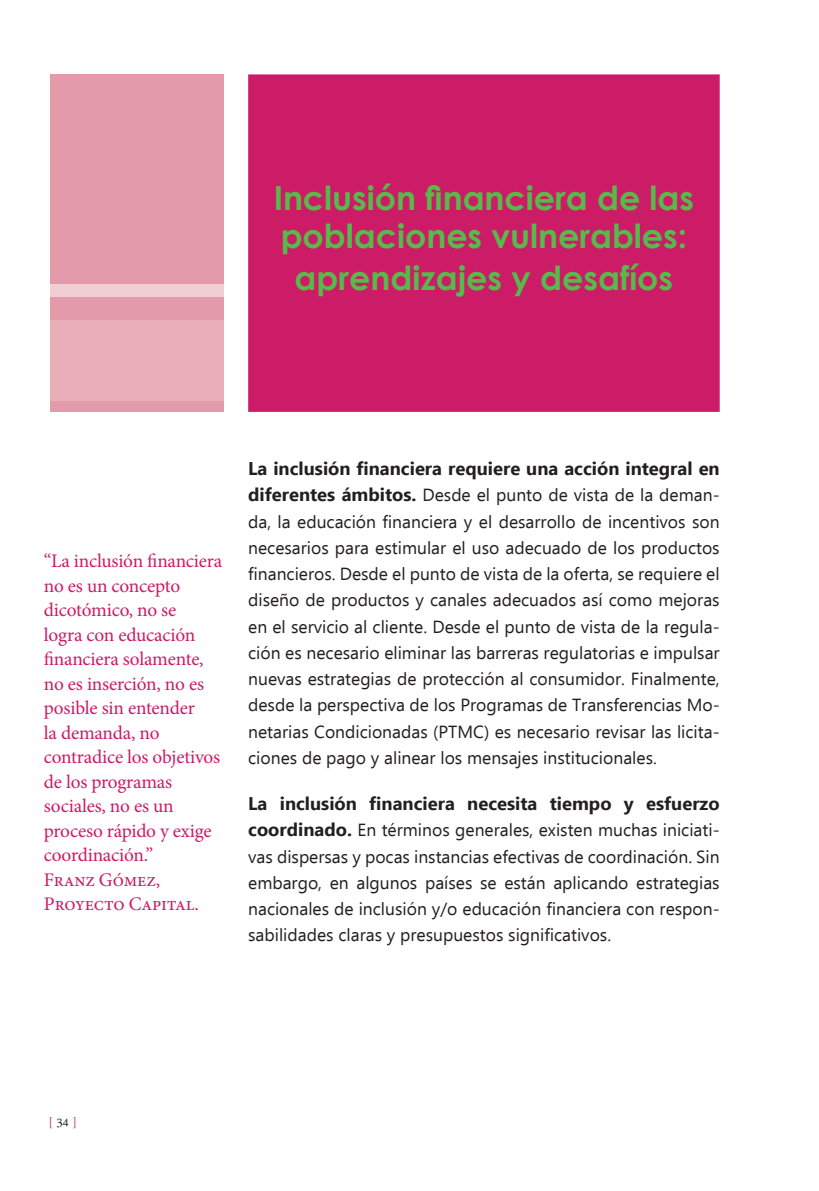
<style>
.page{position:relative;width:819px;height:1191px;background:#fff}
.page>*{position:absolute;margin:0;border:0;box-sizing:border-box;transform-origin:0 0}
.t1{font:700 33.25px/38.5px "Century Gothic";color:#58ba4a}
.t2{font:19.25px/24.5px "Minion Pro";letter-spacing:-.01em;color:#cc1b67}
.t3{font:700 18.38px "Ebrima";color:#231f20}
.t4{font:17.5px/26.2px "Ebrima";color:#231f20;text-align:justify}
.t5{font:17.5px "Arabic Typesetting";color:#cc1b67}
.s1{font-weight:700;font-size:18.38px}
.s2{color:#231f20}
</style>
<div class="page">
<div style="left:248px;top:74px;width:471px;height:338px;background:#cc1b67;border:2px solid #cc1b67"></div>
<div style="left:50px;top:74px;width:174px;height:338px;background:#e39bab"></div>
<div style="left:50px;top:284px;width:174px;height:12px;background:#f1ced3"></div>
<div style="left:50px;top:320px;width:174px;height:80px;background:#e8aeba"></div>
<h1 class="t1" style="left:274px;top:177px;width:422px">Inclusión financiera de las poblaciones vulnerables:</h1>
<h1 class="t1" style="left:294px;top:257px;width:380px">aprendizajes y desafíos</h1>
<p class="t2" style="left:44px;top:549px;width:180px">“La inclusión financiera no es un concepto dicotómico, no se<br>logra con educación financiera solamente, no es inserción, no es posible sin entender<br>la demanda, no contradice los objetivos de los programas sociales, no es un proceso rápido y exige coordinación.”<br>Franz Gómez,<br>Proyecto Capital.</p>
<p class="t3" style="left:248px;top:455px;width:473px">La inclusión financiera requiere una acción integral en</p>
<p class="t4" style="left:248px;top:482px;width:473px"><span class="s1">diferentes ámbitos.</span> Desde el punto de vista de la deman&shy;da, la educación financiera y el desarrollo de incentivos son necesarios para estimular el uso adecuado de los productos financieros. Desde el punto de vista de la oferta, se requiere el diseño de productos y canales adecuados así como mejoras en el servicio al cliente. Desde el punto de vista de la regula&shy;ción es necesario eliminar las barreras regulatorias e impulsar nuevas estrategias de protección al consumidor. Finalmente, desde la perspectiva de los Programas de Transferencias Mo&shy;netarias Condicionadas (PTMC) es necesario revisar las licita&shy;ciones de pago y alinear los mensajes institucionales.</p>
<p class="t3" style="left:248px;top:790px;width:473px">La inclusión financiera necesita tiempo y esfuerzo</p>
<p class="t4" style="left:248px;top:816px;width:473px"><span class="s1">coordinado.</span> En términos generales, existen muchas iniciati&shy;vas dispersas y pocas instancias efectivas de coordinación. Sin embargo, en algunos países se están aplicando estrategias nacionales de inclusión y/o educación financiera con respon&shy;sabilidades claras y presupuestos significativos.</p>
<p class="t5" style="left:49px;top:1113px;width:29px">[<span class="s2">34</span> ]</p>
</div>
